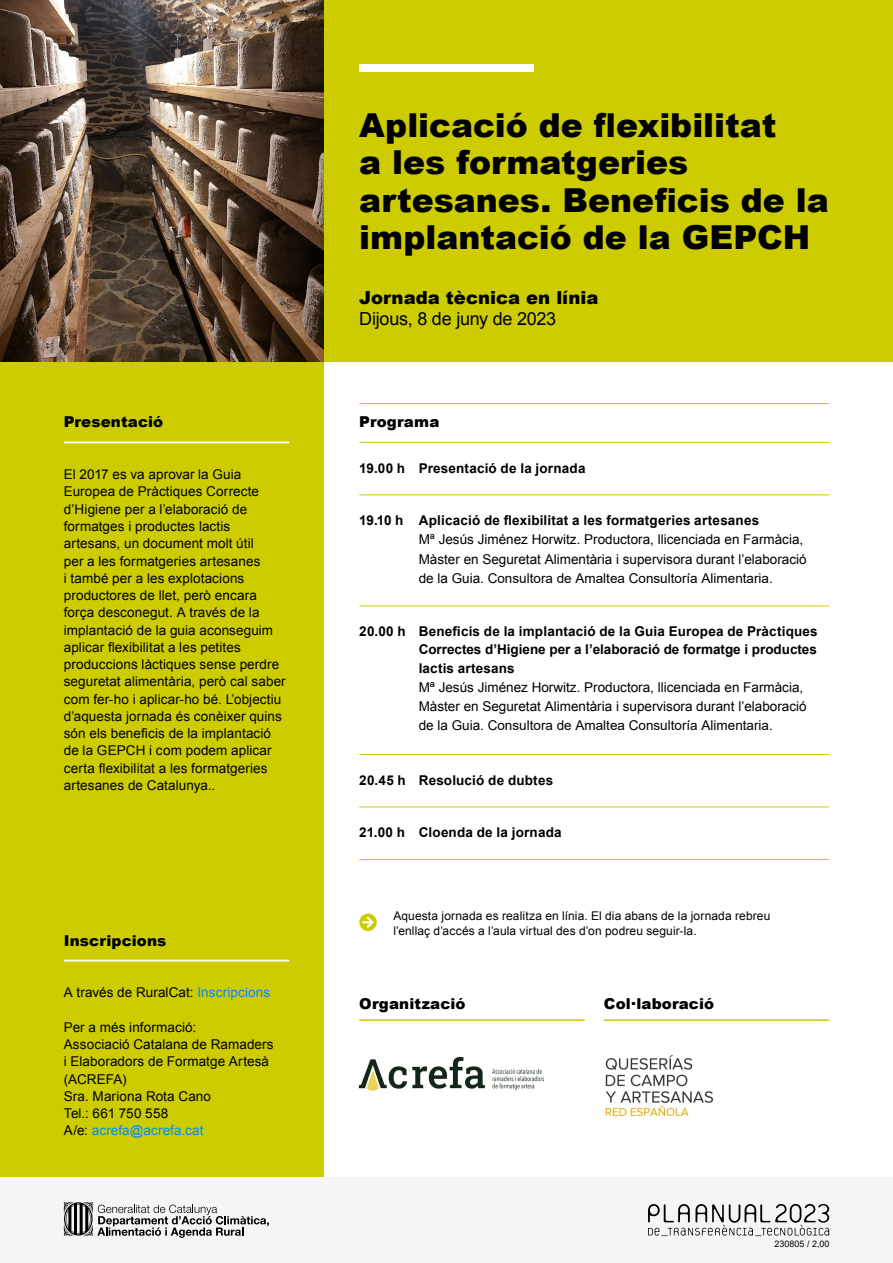
<style>
.page{position:relative;width:893px;height:1263px;background:#fff}
.page>*{position:absolute;margin:0;border:0;box-sizing:border-box;transform-origin:0 0}
.t1{font:900 33px/37.5px "Arial";color:#000}
.t2{font:900 18px "Arial";letter-spacing:.005em;color:#000}
.t3{font:18px "Arial";letter-spacing:-.015em;color:#000}
.t4{font:900 15px "Arial";letter-spacing:.01em;color:#000}
.P4{font:13.5px/17.2px "Arial";letter-spacing:.01em;color:#000}
.P2{font:13.5px/19.2px "Arial";color:#000}
.P1{font:700 13.5px "Arial";letter-spacing:.015em;color:#000}
.P4-2{font:13.5px "Arial";letter-spacing:.005em;color:#008cff}
.P4-3{font:12px/15px "Arial";letter-spacing:.01em;color:#000}
.t5{font:9px "Arial";color:#000}
.s1{color:#008cff}
.s2{color:#000}
.s3{font-weight:700}
</style>
<div class="page">
<div style="left:0;top:361px;width:323px;height:817px;background:#cc0"></div>
<div style="left:323px;top:0;width:570px;height:361px;background:#cc0"></div>
<div style="left:0;top:1178px;width:893px;height:85px;background:#f5f5f5"></div>
<svg style="left:64px;top:1202px;width:205px;height:36px"></svg>
<div style="left:359px;top:64px;width:175px;height:7px;background:#fff"></div>
<svg style="left:648px;top:1204px;width:181px;height:32px"></svg>
<hr style="left:359px;top:403px;width:470px;height:1px;background:#cc0">
<hr style="left:359px;top:442px;width:470px;height:1px;background:#cc0">
<hr style="left:359px;top:494px;width:470px;height:1px;background:#cc0">
<hr style="left:359px;top:605px;width:470px;height:1px;background:#cc0">
<hr style="left:359px;top:754px;width:470px;height:1px;background:#cc0">
<hr style="left:359px;top:806px;width:470px;height:1px;background:#cc0">
<hr style="left:359px;top:859px;width:470px;height:1px;background:#cc0">
<hr style="left:64px;top:441px;width:225px;height:2px;background:#fff">
<hr style="left:64px;top:960px;width:225px;height:1px;background:#fff">
<hr style="left:359px;top:1019px;width:226px;height:2px;background:#cc0">
<hr style="left:604px;top:1019px;width:225px;height:2px;background:#cc0">
<svg style="left:359px;top:913px;width:18px;height:18px"></svg>
<img style="left:0;top:0;width:323px;height:361px">
<img style="left:358px;top:1056px;width:187px;height:35px">
<img style="left:605px;top:1055px;width:108px;height:61px">
<h6 class="t4" style="left:64px;top:411px;width:101px">Presentació</h6>
<p class="P4" style="left:64px;top:466px;width:223px">El 2017 es va aprovar la Guia Europea de Pràctiques Correcte d’Higiene per a l’elaboració de formatges i productes lactis artesans, un document molt útil<br>per a les formatgeries artesanes<br>i també per a les explotacions productores de llet, però encara força desconegut. A través de la implantació de la guia aconseguim aplicar flexibilitat a les petites produccions làctiques sense perdre seguretat alimentària, però cal saber com fer-ho i aplicar-ho bé. L’objectiu d’aquesta jornada és conèixer quins són els beneficis de la implantació de la GEPCH i com podem aplicar certa flexibilitat a les formatgeries artesanes de Catalunya..</p>
<h6 class="t4" style="left:64px;top:929px;width:104px">Inscripcions</h6>
<p class="P4" style="left:64px;top:984px;width:208px">A través de RuralCat: <span class="s1">Inscripcions</span></p>
<p class="P4" style="left:64px;top:1019px;width:134px">Per a més informació:</p>
<p class="P4" style="left:64px;top:1036px;width:211px">Associació Catalana de Ramaders i Elaboradors de Formatge Artesà (ACREFA)</p>
<p class="P4" style="left:64px;top:1088px;width:149px">Sra. Mariona Rota Cano</p>
<p class="P4" style="left:64px;top:1105px;width:106px">Tel.: 661 750 558</p>
<p class="P4-2" style="left:64px;top:1122px;width:141px"><span class="s2">A/e:</span> acrefa@acrefa.cat</p>
<h1 class="t1" style="left:359px;top:105px;width:471px">Aplicació de flexibilitat<br>a les formatgeries artesanes. Beneficis de la implantació de la GEPCH</h1>
<h2 class="t2" style="left:359px;top:285px;width:241px">Jornada tècnica en línia</h2>
<h3 class="t3" style="left:359px;top:307px;width:198px">Dijous, 8 de juny de 2023</h3>
<h4 class="t4" style="left:359px;top:411px;width:82px">Programa</h4>
<p class="P1" style="left:359px;top:459px;width:228px">19.00 h Presentació de la jornada</p>
<p class="P1" style="left:359px;top:511px;width:401px">19.10 h Aplicació de flexibilitat a les formatgeries artesanes</p>
<p class="P2" style="left:419px;top:530px;width:389px">Mª Jesús Jiménez Horwitz. Productora, llicenciada en Farmàcia,<br>Màster en Seguretat Alimentària i supervisora durant l’elaboració de la Guia. Consultora de Amaltea Consultoría Alimentaria.</p>
<p class="P1" style="left:359px;top:622px;width:460px">20.00 h Beneficis de la implantació de la Guia Europea de Pràctiques</p>
<p class="P2" style="left:419px;top:640px;width:400px"><span class="s3">Correctes d’Higiene per a l’elaboració de formatge i productes lactis artesans<br></span>Mª Jesús Jiménez Horwitz. Productora, llicenciada en Farmàcia, Màster en Seguretat Alimentària i supervisora durant l’elaboració de la Guia. Consultora de Amaltea Consultoría Alimentaria.</p>
<p class="P1" style="left:359px;top:771px;width:195px">20.45 h Resolució de dubtes</p>
<p class="P1" style="left:359px;top:823px;width:204px">21.00 h Cloenda de la jornada</p>
<p class="P4-3" style="left:393px;top:908px;width:379px">Aquesta jornada es realitza en línia. El dia abans de la jornada rebreu l’enllaç d’accés a l’aula virtual des d’on podreu seguir-la.</p>
<h5 class="t4" style="left:359px;top:992px;width:108px">Organització</h5>
<h5 class="t4" style="left:604px;top:992px;width:112px">Col·laboració</h5>
<p class="t5" style="left:775px;top:1237px;width:57px">230805 / 2,00</p>
</div>
